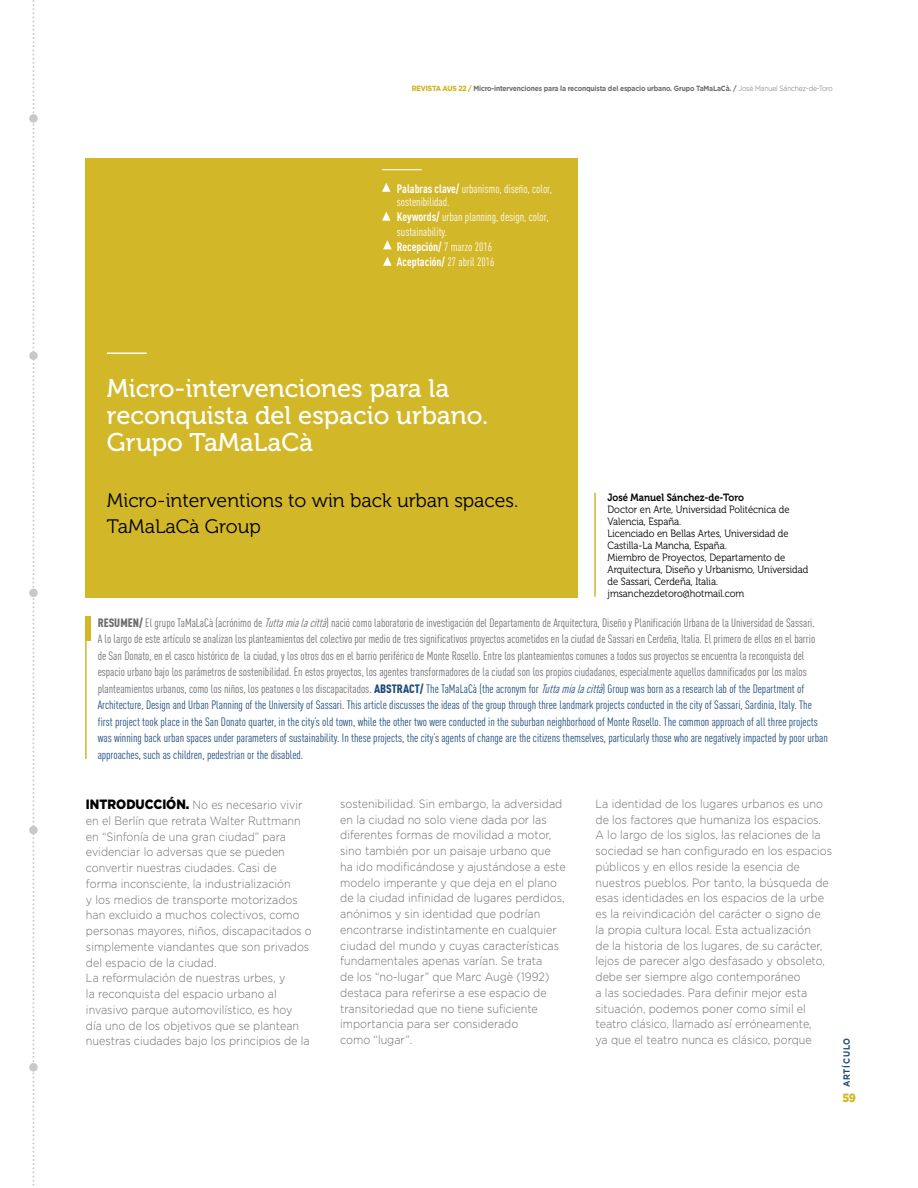
<style>
.page{position:relative;width:918px;height:1188px;background:#fff}
.page>*{position:absolute;margin:0;border:0;box-sizing:border-box;transform-origin:0 0}
.t1{font:25.5px/27px "Museo 500";color:#fff}
.t2{font:19.5px/25.5px "Museo 300";color:#000}
.t3{font:300 12px/15.8px "Gotham";color:#6c6d70;scale:.9 1}
.t4{font:12px/16.5px "DIN Cond";color:#6c6d70}
.t5{font:12px/15px "DIN Cond";color:#fff}
.t6{font:900 12px "Gotham";color:#d2b729;scale:.9 1}
.t7{font:10.5px/12px "Museo 300";color:#000;scale:.9 1}
.t8{font:10.5px "Museo 700";color:#000;scale:.9 1}
.t9{font:700 9px "Gotham";letter-spacing:.1em;color:#1e4c7b;scale:.9 1}
.t10{font:700 7.5px "Gotham";letter-spacing:-.025em;color:#6c6d70;scale:.9 1}
.s1{font-weight:900;color:#d2b729}
.s2{font-weight:300}
.s3{font-weight:700}
.s4{font-weight:900}
.s5{font-style:italic}
.s6{font-weight:900;color:#1e4c7b}
.s7{color:#1e4c7b}
.s8{font-style:italic;color:#1e4c7b}
.s9{font-weight:900;font-size:13.5px;color:#000}
</style>
<div class="page">
<svg style="left:33px;top:0;width:1px;height:1186px"></svg>
<div style="left:29px;top:589px;width:9px;height:8px;background:#c7c8ca;border-radius:50%"></div>
<div style="left:29px;top:114px;width:9px;height:9px;background:#c7c8ca;border-radius:50%"></div>
<div style="left:29px;top:351px;width:9px;height:9px;background:#c7c8ca;border-radius:50%"></div>
<div style="left:29px;top:1063px;width:9px;height:9px;background:#c7c8ca;border-radius:50%"></div>
<div style="left:29px;top:826px;width:9px;height:8px;background:#c7c8ca;border-radius:50%"></div>
<div style="left:85px;top:158px;width:493px;height:439px;background:#d2b729"></div>
<svg style="left:382px;top:183px;width:9px;height:9px"></svg>
<svg style="left:383px;top:240px;width:9px;height:9px"></svg>
<svg style="left:383px;top:257px;width:9px;height:9px"></svg>
<hr style="left:382px;top:169px;width:40px;height:1px;background:#fff">
<svg style="left:382px;top:212px;width:9px;height:9px"></svg>
<hr style="left:107px;top:352px;width:40px;height:2px;background:#fff">
<hr style="left:594px;top:493px;width:2px;height:104px;background:#d2b729">
<hr style="left:85px;top:640px;width:2px;height:119px;background:#d2b729">
<div style="left:85px;top:617px;width:5px;height:24px;background:#d2b729"></div>
<p class="t10" style="left:412px;top:83px;width:469px"><span class="s1">REVISTA AUS 22 /</span> Micro-intervenciones para la reconquista del espacio urbano. Grupo TaMaLaCà. / <span class="s2">José Manuel Sánchez-de-Toro</span></p>
<p class="t5" style="left:397px;top:182px;width:157px;line-height:13.5px"><span class="s3">Palabras clave/</span> urbanismo, diseño, color, sostenibilidad.</p>
<p class="t5" style="left:397px;top:209px;width:153px"><span class="s3">Keywords/</span> urban planning, design, color, sustainability.<br><span class="s3">Recepción/</span> 7 marzo 2016<br><span class="s3">Aceptación/</span> 27 abril 2016</p>
<h1 class="t1" style="left:107px;top:375px;width:383px">Micro-intervenciones para la reconquista del espacio urbano.<br>Grupo TaMaLaCà</h1>
<p class="t8" style="left:607px;top:491px;width:153px">José Manuel Sánchez-de-Toro</p>
<p class="t7" style="left:607px;top:503px;width:225px">Doctor en Arte, Universidad Politécnica de Valencia, España.<br>Licenciado en Bellas Artes, Universidad de Castilla-La Mancha, España.<br>Miembro de Proyectos, Departamento de Arquitectura, Diseño y Urbanismo, Universidad de Sassari, Cerdeña, Italia. jmsanchezdetoro@hotmail.com</p>
<p class="t4" style="left:98px;top:614px;width:732px"><span class="s4">RESUMEN/</span> El grupo TaMaLaCà (acrónimo de <span class="s5">Tuttamialacittà</span>) nació como laboratorio de investigación del Departamento de Arquitectura, Diseño y Planificación Urbana de la Universidad de Sassari.<br>A lo largo de este artículo se analizan los planteamientos del colectivo por medio de tres significativos proyectos acometidos en la ciudad de Sassari en Cerdeña, Italia. El primero de ellos en el barrio<br>de San Donato, en el casco histórico de la ciudad, y los otros dos en el barrio periférico de Monte Rosello. Entre los planteamientos comunes a todos sus proyectos se encuentra la reconquista del espacio urbano bajo los parámetros de sostenibilidad. En estos proyectos, los agentes transformadores de la ciudad son los propios ciudadanos, especialmente aquellos damnificados por los malos planteamientos urbanos, como los niños, los peatones o los discapacitados. <span class="s6">ABSTRACT/</span> <span class="s7">The TaMaLaCà (the acronym for</span> <span class="s8">Tuttamialacittà</span><span class="s7">) Group was born as a research lab of the Department of Architecture, Design and Urban Planning of the University of Sassari. This article discusses the ideas of the group through three landmark projects conducted in the city of Sassari, Sardinia, Italy. The first project took place in the San Donato quarter, in the city’s old town, while the other two were conducted in the suburban neighborhood of Monte Rosello. The common approach of all three projects was winning back urban spaces under parameters of sustainability. In these projects, the city’s agents of change are the citizens themselves, particularly those who are negatively impacted by poor urban approaches, such as children, pedestrian or the disabled.</span></p>
<p class="t3" style="left:86px;top:797px;width:252px"><span class="s9">INTRODUCCIÓN.</span> No es necesario vivir en el Berlín que retrata Walter Ruttmann en “Sinfonía de una gran ciudad” para evidenciar lo adversas que se pueden convertir nuestras ciudades. Casi de<br>forma inconsciente, la industrialización<br>y los medios de transporte motorizados han excluido a muchos colectivos, como personas mayores, niños, discapacitados o simplemente viandantes que son privados del espacio de la ciudad.<br>La reformulación de nuestras urbes, y<br>la reconquista del espacio urbano al invasivo parque automovilístico, es hoy<br>día uno de los objetivos que se plantean nuestras ciudades bajo los principios de la</p>
<p class="t3" style="left:340px;top:795px;width:252px">sostenibilidad. Sin embargo, la adversidad en la ciudad no solo viene dada por las diferentes formas de movilidad a motor, sino también por un paisaje urbano que ha ido modificándose y ajustándose a este modelo imperante y que deja en el plano de la ciudad infinidad de lugares perdidos, anónimos y sin identidad que podrían encontrarse indistintamente en cualquier ciudad del mundo y cuyas características fundamentales apenas varían. Se trata<br>de los “no-lugar” que Marc Augè (1992) destaca para referirse a ese espacio de transitoriedad que no tiene suficiente importancia para ser considerado<br>como “lugar”.</p>
<p class="t3" style="left:596px;top:795px;width:264px">La identidad de los lugares urbanos es uno de los factores que humaniza los espacios.<br>A lo largo de los siglos, las relaciones de la sociedad se han configurado en los espacios públicos y en ellos reside la esencia de nuestros pueblos. Por tanto, la búsqueda de esas identidades en los espacios de la urbe es la reivindicación del carácter o signo de la propia cultura local. Esta actualización<br>de la historia de los lugares, de su carácter, lejos de parecer algo desfasado y obsoleto, debe ser siempre algo contemporáneo<br>a las sociedades. Para definir mejor esta situación, podemos poner como símil el teatro clásico, llamado así erróneamente,<br>ya que el teatro nunca es clásico, porque</p>
<h2 class="t2" style="left:107px;top:488px;width:413px">Micro-interventions to win back urban spaces.<br>TaMaLaCà Group</h2>
<p class="t9" style="left:841px;top:1087px;width:57px;rotate:-90deg">ARTÍCULO</p>
<p class="t6" style="left:842px;top:1090px;width:17px">59</p>
</div>
